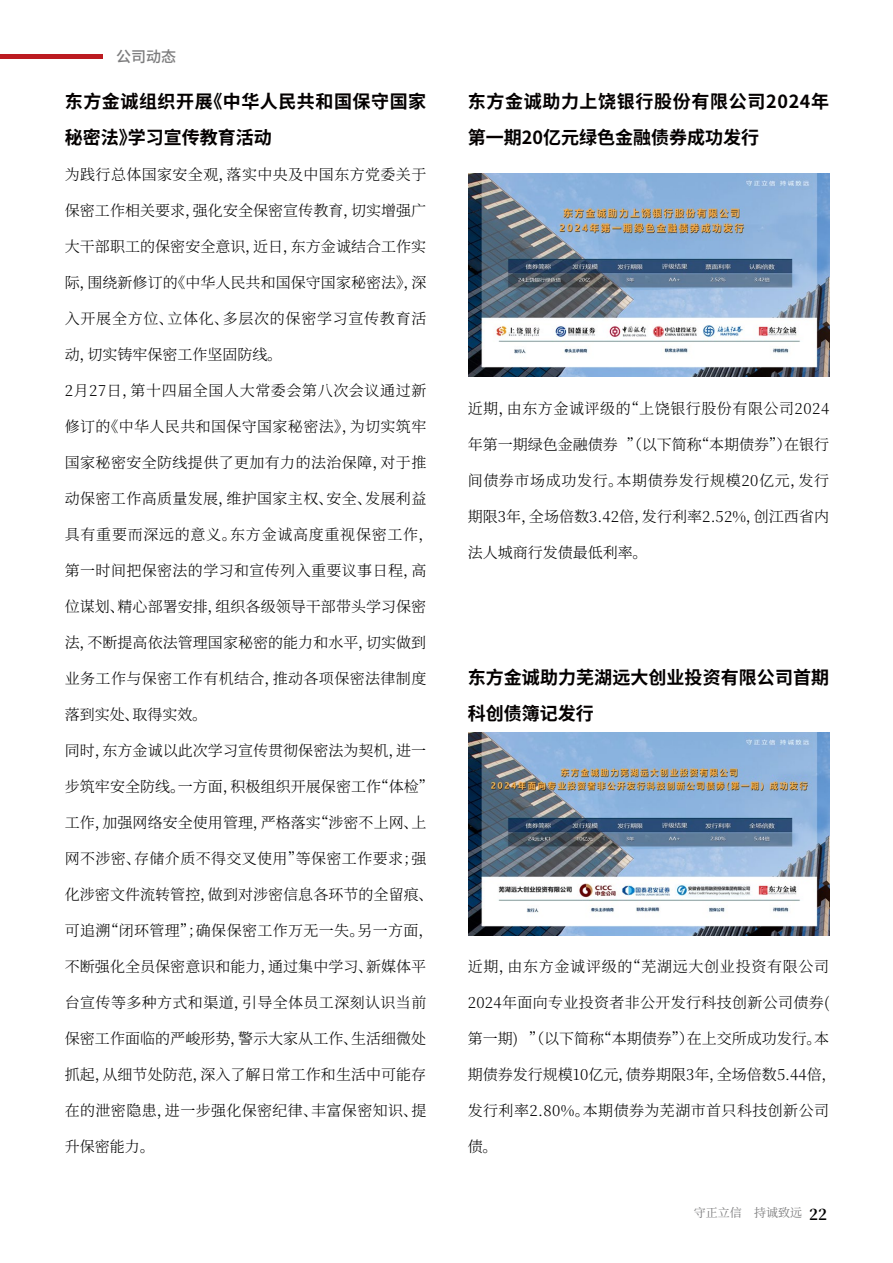
<style>
.page{position:relative;width:893px;height:1263px;background:#fff}
.page>*{position:absolute;margin:0;border:0;box-sizing:border-box;transform-origin:0 0}
.t1{font:700 18px/36px "Source Han Sans CN";letter-spacing:.035em;color:#040000}
.t2{font:700 18px/36px "Source Han Sans CN";letter-spacing:.03em;color:#040000}
.t3{font:700 18px/36px "Source Han Sans CN";letter-spacing:.005em;color:#040000}
.t4{font:300 15px "Source Han Serif CN";letter-spacing:.02em;color:#000}
.t5{font:300 15px "Source Han Serif CN";color:#000}
.t6{font:300 15px "Source Han Serif CN";letter-spacing:.05em;color:#000}
.t7{font:300 15px "Source Han Serif CN";letter-spacing:.04em;color:#000}
.t8{font:500 15px "Source Han Sans CN";color:#7c7c7d}
.t9{font:12px "Source Han Serif CN";color:#7c7c7d}
.s1{font-weight:700;font-size:15px;color:#000}
</style>
<div class="page">
<hr style="left:0;top:54px;width:102px;height:4px;background:#bc1b21">
<img style="left:468px;top:174px;width:361px;height:203px">
<img style="left:468px;top:733px;width:361px;height:203px">
<p class="t8" style="left:116px;top:48px;width:61px">公司动态</p>
<p class="t2" style="left:65px;top:84px;width:363px">东方金诚组织开展《中华人民共和国保守国家秘密法》学习宣传教育活动</p>
<p class="t4" style="left:65px;top:166px;width:363px">为践行总体国家安全观，落实中央及中国东方党委关于</p>
<p class="t4" style="left:65px;top:202px;width:363px">保密工作相关要求，强化安全保密宣传教育，切实增强广</p>
<p class="t4" style="left:65px;top:238px;width:363px">大干部职工的保密安全意识，近日，东方金诚结合工作实</p>
<p class="t4" style="left:65px;top:274px;width:363px">际，围绕新修订的《中华人民共和国保守国家秘密法》，深</p>
<p class="t6" style="left:65px;top:310px;width:363px">入开展全方位、立体化、多层次的保密学习宣传教育活</p>
<p class="t5" style="left:65px;top:346px;width:219px">动，切实铸牢保密工作坚固防线。</p>
<p class="t7" style="left:65px;top:382px;width:363px">2月27日，第十四届全国人大常委会第八次会议通过新</p>
<p class="t4" style="left:65px;top:418px;width:363px">修订的《中华人民共和国保守国家秘密法》，为切实筑牢</p>
<p class="t4" style="left:65px;top:454px;width:363px">国家秘密安全防线提供了更加有力的法治保障，对于推</p>
<p class="t4" style="left:65px;top:490px;width:363px">动保密工作高质量发展，维护国家主权、安全、发展利益</p>
<p class="t6" style="left:65px;top:526px;width:370px">具有重要而深远的意义。东方金诚高度重视保密工作，</p>
<p class="t4" style="left:65px;top:562px;width:363px">第一时间把保密法的学习和宣传列入重要议事日程，高</p>
<p class="t4" style="left:65px;top:598px;width:363px">位谋划、精心部署安排，组织各级领导干部带头学习保密</p>
<p class="t4" style="left:65px;top:634px;width:363px">法，不断提高依法管理国家秘密的能力和水平，切实做到</p>
<p class="t4" style="left:65px;top:670px;width:363px">业务工作与保密工作有机结合，推动各项保密法律制度</p>
<p class="t5" style="left:65px;top:706px;width:144px">落到实处、取得实效。</p>
<p class="t4" style="left:65px;top:742px;width:363px">同时，东方金诚以此次学习宣传贯彻保密法为契机，进一</p>
<p class="t4" style="left:65px;top:778px;width:370px">步筑牢安全防线。一方面，积极组织开展保密工作“体检”</p>
<p class="t4" style="left:65px;top:814px;width:363px">工作，加强网络安全使用管理，严格落实“涉密不上网、上</p>
<p class="t4" style="left:65px;top:850px;width:363px">网不涉密、存储介质不得交叉使用”等保密工作要求；强</p>
<p class="t4" style="left:65px;top:886px;width:370px">化涉密文件流转管控，做到对涉密信息各环节的全留痕、</p>
<p class="t4" style="left:65px;top:922px;width:370px">可追溯“闭环管理”；确保保密工作万无一失。另一方面，</p>
<p class="t4" style="left:65px;top:958px;width:363px">不断强化全员保密意识和能力，通过集中学习、新媒体平</p>
<p class="t4" style="left:65px;top:994px;width:363px">台宣传等多种方式和渠道，引导全体员工深刻认识当前</p>
<p class="t4" style="left:65px;top:1030px;width:363px">保密工作面临的严峻形势，警示大家从工作、生活细微处</p>
<p class="t4" style="left:65px;top:1066px;width:363px">抓起，从细节处防范，深入了解日常工作和生活中可能存</p>
<p class="t4" style="left:65px;top:1102px;width:363px">在的泄密隐患，进一步强化保密纪律、丰富保密知识、提</p>
<p class="t4" style="left:65px;top:1138px;width:91px">升保密能力。</p>
<p class="t1" style="left:468px;top:84px;width:363px">东方金诚助力上饶银行股份有限公司2024年第一期20亿元绿色金融债券成功发行</p>
<p class="t4" style="left:468px;top:400px;width:363px">近期，由东方金诚评级的“上饶银行股份有限公司2024</p>
<p class="t5" style="left:468px;top:436px;width:363px">年第一期绿色金融债券 ”（以下简称“本期债券”）在银行</p>
<p class="t7" style="left:468px;top:472px;width:363px">间债券市场成功发行。本期债券发行规模20亿元，发行</p>
<p class="t4" style="left:468px;top:508px;width:363px">期限3年，全场倍数3.42倍，发行利率2.52%，创江西省内</p>
<p class="t5" style="left:468px;top:544px;width:181px">法人城商行发债最低利率。</p>
<p class="t3" style="left:468px;top:660px;width:363px">东方金诚助力芜湖远大创业投资有限公司首期科创债簿记发行</p>
<p class="t6" style="left:468px;top:958px;width:363px">近期，由东方金诚评级的“芜湖远大创业投资有限公司</p>
<p class="t4" style="left:468px;top:994px;width:363px">2024年面向专业投资者非公开发行科技创新公司债券(</p>
<p class="t5" style="left:468px;top:1030px;width:363px">第一期) ”（以下简称“本期债券”）在上交所成功发行。本</p>
<p class="t5" style="left:468px;top:1066px;width:370px">期债券发行规模10亿元，债券期限3年，全场倍数5.44倍，</p>
<p class="t4" style="left:468px;top:1102px;width:363px">发行利率2.80%。本期债券为芜湖市首只科技创新公司</p>
<p class="t4" style="left:468px;top:1138px;width:31px">债。</p>
<p class="t9" style="left:694px;top:1206px;width:135px">守正立信 持诚致远 <span class="s1">22</span></p>
</div>
